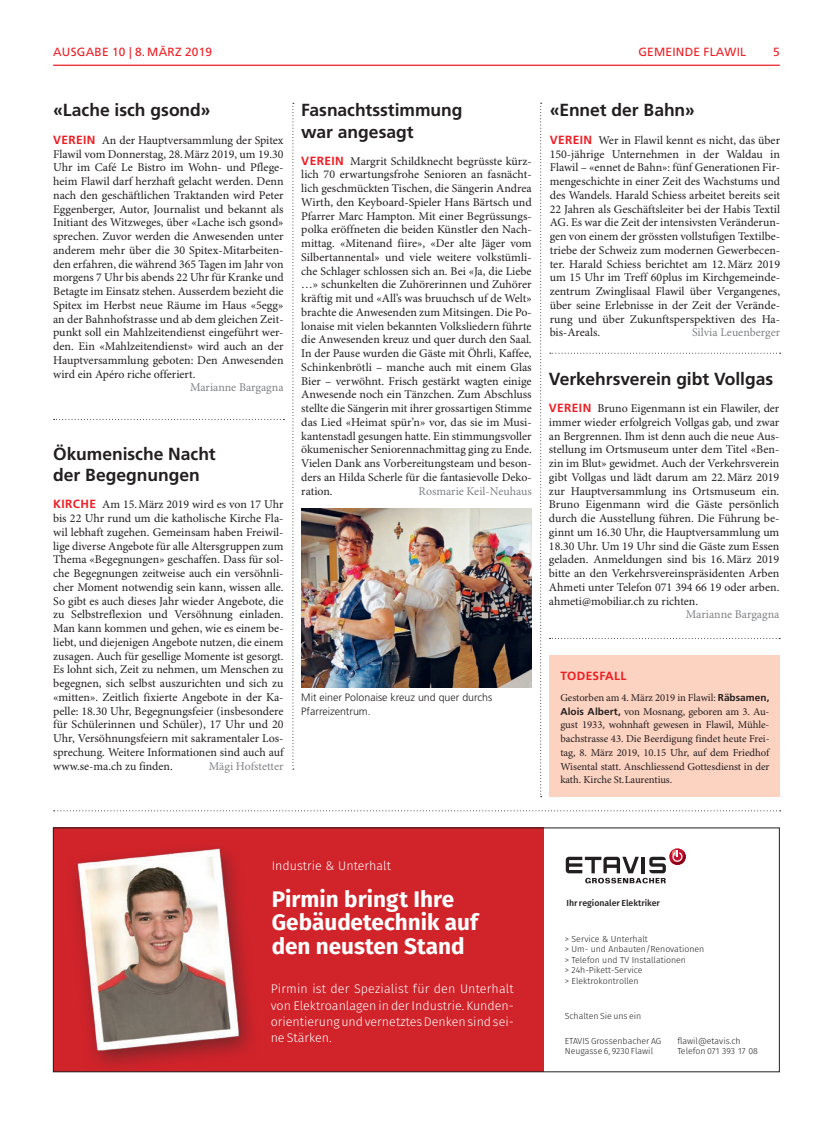
<style>
.page{position:relative;width:833px;height:1134px;background:#fff}
.page>*{position:absolute;margin:0;border:0;box-sizing:border-box;transform-origin:0 0}
.t1{font:700 22.5px/23.8px "Fira Sans";color:#fff}
.t2{font:700 17.5px/21.2px "Frutiger LT Std";letter-spacing:-.005em;color:#231f20}
.t3{font:300 12.5px/16.2px "Fira Sans";color:#fff;text-align:justify}
.t4{font:11.88px/13.8px "Minion Pro";color:#231f20;text-align:justify}
.t5{font:11.88px "Minion Pro";letter-spacing:-.005em;color:#808285}
.t6{font:11.88px "Frutiger LT Std";letter-spacing:.02em;color:#ee1d23}
.t7{font:700 11.88px "Frutiger LT Std";letter-spacing:.025em;color:#ee1d23}
.t8{font:10.62px/13.8px "Minion Pro";letter-spacing:-.005em;color:#231f20;text-align:justify}
.t9{font:300 10.62px/13.8px "Frutiger LT Std";color:#231f20}
.t10{font:300 8.75px/10.5px "Fira Sans";color:#231f20}
.t11{font:500 8.75px "Fira Sans";color:#231f20}
.s1{font-family:"Frutiger LT Std";font-weight:700;color:#ee1d23}
.s2{font-family:"Frutiger LT Std";font-weight:700;font-size:10px}
</style>
<div class="page">
<img style="left:301px;top:508px;width:230px;height:179px">
<div style="left:550px;top:655px;width:230px;height:142px;background:#fcd2c0"></div>
<hr style="left:53px;top:65px;width:727px;height:1px;background:#ee1d23">
<svg style="left:54px;top:810px;width:726px;height:1px"></svg>
<svg style="left:550px;top:353px;width:230px;height:1px"></svg>
<svg style="left:54px;top:419px;width:230px;height:1px"></svg>
<svg style="left:549px;top:638px;width:231px;height:1px"></svg>
<svg style="left:292px;top:103px;width:2px;height:666px"></svg>
<svg style="left:540px;top:103px;width:1px;height:694px"></svg>
<div style="left:53px;top:828px;width:490px;height:244px;background:#d1232a"></div>
<img style="left:74px;top:847px;width:178px;height:219px">
<svg style="left:566px;top:848px;width:120px;height:35px"></svg>
<div style="left:53px;top:828px;width:726px;height:244px;border:1px solid #231f20"></div>
<p class="t6" style="left:53px;top:45px;width:18px">AUSGABE</p>
<p class="t6" style="left:112px;top:45px;width:101px">10 | 8. MÄRZ 2019</p>
<p class="t6" style="left:638px;top:45px;width:109px">GEMEINDE FLAWIL</p>
<p class="t6" style="left:773px;top:45px;width:8px">5</p>
<h2 class="t2" style="left:53px;top:100px;width:159px">«Lache isch gsond»</h2>
<p class="t4" style="left:53px;top:134px;width:232px"><span class="s1">VEREIN</span> An der Hauptversammlung der Spitex Flawil vom Donnerstag, 28.März 2019, um 19.30<br>Uhr im Café Le Bistro im Wohn- und Pflege&shy;heim Flawil darf herzhaft gelacht werden. Denn nach den geschäftlichen Traktanden wird Peter Eggenberger, Autor, Journalist und bekannt als Initiant des Witzweges, über «Lache isch gsond» sprechen. Zuvor werden die Anwesenden unter anderem mehr über die 30 Spitex-Mitarbeiten&shy;den erfahren, die während 365 Tagen im Jahr von morgens 7 Uhr bis abends 22 Uhr für Kranke und Betagte im Einsatz stehen. Ausserdem bezieht die Spitex im Herbst neue Räume im Haus «5egg» an der Bahnhofstrasse und ab dem gleichen Zeit&shy;punkt soll ein Mahlzeitendienst eingeführt wer&shy;den. Ein «Mahlzeitendienst» wird auch an der Hauptversammlung geboten: Den Anwesenden wird ein Apéro riche offeriert.</p>
<p class="t5" style="left:190px;top:380px;width:95px">Marianne Bargagna</p>
<h2 class="t2" style="left:53px;top:444px;width:164px">Ökumenische Nacht der Begegnungen</h2>
<p class="t4" style="left:53px;top:498px;width:232px"><span class="s1">KIRCHE</span> Am 15.März 2019 wird es von 17 Uhr bis 22 Uhr rund um die katholische Kirche Fla&shy;wil lebhaft zugehen. Gemeinsam haben Freiwil&shy;lige diverse Angebote für alle Altersgruppen zum Thema «Begegnungen» geschaffen. Dass für sol&shy;che Begegnungen zeitweise auch ein versöhnli&shy;cher Moment notwendig sein kann, wissen alle.<br>So gibt es auch dieses Jahr wieder Angebote, die zu Selbstreflexion und Versöhnung einladen.<br>Man kann kommen und gehen, wie es einem be&shy;liebt, und diejenigen Angebote nutzen, die einem zusagen. Auch für gesellige Momente ist gesorgt.<br>Es lohnt sich, Zeit zu nehmen, um Menschen zu begegnen, sich selbst auszurichten und sich zu «mitten». Zeitlich fixierte Angebote in der Ka&shy;pelle: 18.30 Uhr, Begegnungsfeier (insbesondere für Schülerinnen und Schüler), 17 Uhr und 20<br>Uhr, Versöhnungsfeiern mit sakramentaler Los&shy;sprechung. Weitere Informationen sind auch auf www.se-ma.ch zu finden.</p>
<p class="t5" style="left:209px;top:759px;width:76px">Mägi Hofstetter</p>
<h2 class="t2" style="left:301px;top:100px;width:163px">Fasnachtsstimmung war angesagt</h2>
<p class="t4" style="left:301px;top:154px;width:232px"><span class="s1">VEREIN</span> Margrit Schildknecht begrüsste kürz&shy;lich 70 erwartungsfrohe Senioren an fasnächt&shy;lich geschmückten Tischen, die Sängerin Andrea Wirth, den Keyboard-Spieler Hans Bärtsch und Pfarrer Marc Hampton. Mit einer Begrüssungs&shy;polka eröffneten die beiden Künstler den Nach&shy;mittag. «Mitenand fiire», «Der alte Jäger vom Silbertannental» und viele weitere volkstümli&shy;che Schlager schlossen sich an. Bei «Ja, die Liebe …» schunkelten die Zuhörerinnen und Zuhörer kräftig mit und «All’s was bruuchsch uf de Welt» brachte die Anwesenden zum Mitsingen. Die Po&shy;lonaise mit vielen bekannten Volksliedern führte die Anwesenden kreuz und quer durch den Saal.<br>In der Pause wurden die Gäste mit Öhrli, Kaffee, Schinkenbrötli – manche auch mit einem Glas Bier – verwöhnt. Frisch gestärkt wagten einige Anwesende noch ein Tänzchen. Zum Abschluss stellte die Sängerin mit ihrer grossartigen Stimme das Lied «Heimat spür’n» vor, das sie im Musi&shy;kantenstadl gesungen hatte. Ein stimmungsvoller ökumenischer Seniorennachmittag ging zu Ende.<br>Vielen Dank ans Vorbereitungsteam und beson&shy;ders an Hilda Scherle für die fantasievolle Deko&shy;ration.</p>
<p class="t5" style="left:418px;top:484px;width:115px">Rosmarie Keil-Neuhaus</p>
<p class="t9" style="left:301px;top:690px;width:192px">Mit einer Polonaise kreuz und quer durchs<br>Pfarreizentrum.</p>
<h2 class="t2" style="left:550px;top:100px;width:147px">«Ennet der Bahn»</h2>
<p class="t4" style="left:550px;top:134px;width:232px"><span class="s1">VEREIN</span> Wer in Flawil kennt es nicht, das über 150-jährige Unternehmen in der Waldau in Flawil – «ennet de Bahn»: fünf Generationen Fir&shy;mengeschichte in einer Zeit des Wachstums und des Wandels. Harald Schiess arbeitet bereits seit 22 Jahren als Geschäftsleiter bei der Habis Textil AG. Es war die Zeit der intensivsten Veränderun&shy;gen von einem der grössten vollstufigen Textilbe&shy;triebe der Schweiz zum modernen Gewerbecen&shy;ter. Harald Schiess berichtet am 12.März 2019 um 15 Uhr im Treff 60plus im Kirchgemeinde&shy;zentrum Zwinglisaal Flawil über Vergangenes, über seine Erlebnisse in der Zeit der Verände&shy;rung und über Zukunftsperspektiven des Ha&shy;bis-Areals.</p>
<p class="t5" style="left:692px;top:325px;width:90px">Silvia Leuenberger</p>
<h2 class="t2" style="left:549px;top:368px;width:226px">Verkehrsverein gibt Vollgas</h2>
<p class="t4" style="left:549px;top:402px;width:232px"><span class="s1">VEREIN</span> Bruno Eigenmann ist ein Flawiler, der immer wieder erfolgreich Vollgas gab, und zwar an Bergrennen. Ihm ist denn auch die neue Aus&shy;stellung im Ortsmuseum unter dem Titel «Ben&shy;zin im Blut» gewidmet. Auch der Verkehrsverein gibt Vollgas und lädt darum am 22.März 2019 zur Hauptversammlung ins Ortsmuseum ein.<br>Bruno Eigenmann wird die Gäste persönlich durch die Ausstellung führen. Die Führung be&shy;ginnt um 16.30 Uhr, die Hauptversammlung um 18.30 Uhr. Um 19 Uhr sind die Gäste zum Essen geladen. Anmeldungen sind bis 16.März 2019 bitte an den Verkehrsvereinspräsidenten Arben Ahmeti unter Telefon 071 394 66 19 oder arben. ahmeti@mobiliar.ch zu richten.</p>
<p class="t5" style="left:686px;top:607px;width:95px">Marianne Bargagna</p>
<p class="t7" style="left:560px;top:669px;width:68px">TODESFALL</p>
<p class="t8" style="left:560px;top:691px;width:211px">Gestorben am 4. März 2019 in Flawil: <span class="s2">Räbsamen, Alois Albert,</span> von Mosnang, geboren am 3. Au&shy;gust 1933, wohnhaft gewesen in Flawil, Mühle&shy;bachstrasse 43. Die Beerdigung findet heute Frei&shy;tag, 8. März 2019, 10.15 Uhr, auf dem Friedhof Wisental statt. Anschliessend Gottesdienst in der kath. Kirche St.Laurentius.</p>
<p class="t3" style="left:272px;top:857px;width:121px">Industrie &amp; Unterhalt</p>
<h1 class="t1" style="left:272px;top:887px;width:208px">Pirmin bringt Ihre<br>Gebäudetechnik auf den neusten Stand</h1>
<p class="t3" style="left:271px;top:981px;width:245px">Pirmin ist der Spezialist für den Unterhalt von Elektroanlagen in der Industrie. Kunden&shy;orientierung und vernetztes Denken sind sei&shy;ne Stärken.</p>
<p class="t11" style="left:566px;top:896px;width:95px">Ihr regionaler Elektriker</p>
<p class="t10" style="left:565px;top:933px;width:141px">&gt; Service &amp; Unterhalt<br>&gt; Um- und Anbauten/Renovationen &gt; Telefon und TV Installationen<br>&gt; 24h-Pikett-Service<br>&gt; Elektrokontrollen</p>
<p class="t10" style="left:565px;top:1010px;width:78px">Schalten Sie uns ein</p>
<p class="t10" style="left:565px;top:1035px;width:98px">ETAVIS Grossenbacher AG<br>Neugasse 6, 9230 Flawil</p>
<p class="t10" style="left:677px;top:1036px;width:82px">flawil@etavis.ch<br>Telefon 071 393 17 08</p>
</div>
